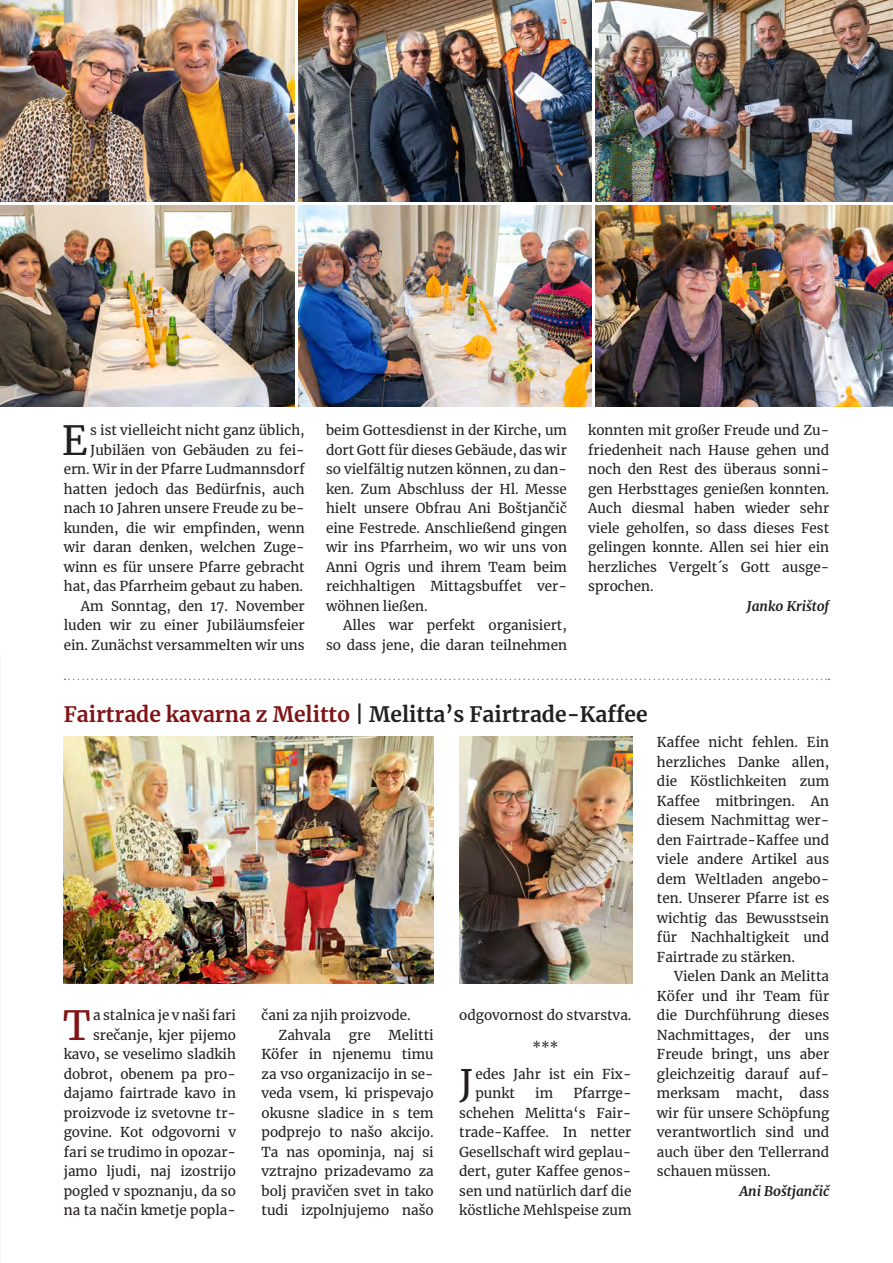
<style>
.page{position:relative;width:893px;height:1263px;background:#fff}
.page>*{position:absolute;margin:0;border:0;box-sizing:border-box;transform-origin:0 0}
._0-DropCap-Red{font:39.75px "Merriweather";color:#7f1316}
._0-DropCap-Black-DE{font:39.75px "Merriweather";color:#231f20}
._0-DropCap-Black-DE-2{font:36px "Merriweather";color:#231f20}
._0-Title{font:700 21px "Merriweather";color:#231f20}
._0-BodyText-DE{font:13.5px/19.5px "Merriweather";color:#231f20;text-align:justify}
._0-DropCap-Black-DE-3{font:13.5px/19.5px "Merriweather";color:#231f20;text-align:justify}
._0-DropCap-Red-2{font:13.5px/19.5px "Merriweather";color:#231f20;text-align:right}
._0-BodyText-SL{font:13.5px/19.5px "Merriweather";color:#231f20;text-align:justify}
._0-Author{font:italic 700 13.5px "Merriweather";color:#231f20}
._0-Divider{font:13.5px "Merriweather";color:#231f20}
.s1{color:#7f1316}
</style>
<div class="page">
<img style="left:1px;top:0;width:294px;height:202px">
<img style="left:298px;top:0;width:294px;height:202px">
<img style="left:298px;top:205px;width:294px;height:201px">
<img style="left:595px;top:0;width:298px;height:202px">
<img style="left:595px;top:205px;width:298px;height:201px">
<img style="left:0;top:205px;width:295px;height:201px">
<img style="left:64px;top:737px;width:370px;height:246px">
<img style="left:459px;top:737px;width:173px;height:246px">
<svg style="left:65px;top:679px;width:764px;height:1px"></svg>
<img style="left:0;top:0;width:1px;height:357px">
<img style="left:0;top:654px;width:1px;height:203px">
<img style="left:0;top:857px;width:1px;height:203px">
<img style="left:0;top:1060px;width:1px;height:203px">
<p class="_0-DropCap-Black-DE-3" style="left:64px;top:420px;width:242px;text-align:right">s ist vielleicht nicht ganz üblich, Jubiläen von Gebäuden zu fei&shy;ern. Wir in der Pfarre Ludmannsdorf hatten jedoch das Bedürfnis, auch nach 10 Jahren unsere Freude zu be&shy;kunden, die wir empfinden, wenn wir daran denken, welchen Zuge&shy;winn es für unsere Pfarre gebracht hat, das Pfarrheim gebaut zu haben.</p>
<p class="_0-BodyText-DE" style="left:64px;top:596px;width:242px;text-indent:17px">Am Sonntag, den 17. November luden wir zu einer Jubiläumsfeier ein. Zunächst versammelten wir uns</p>
<p class="_0-DropCap-Black-DE" style="left:62px;top:413px;width:27px">E</p>
<p class="_0-BodyText-DE" style="left:326px;top:420px;width:242px">beim Gottesdienst in der Kirche, um dort Gott für dieses Gebäude, das wir so vielfältig nutzen können, zu dan&shy;ken. Zum Abschluss der Hl. Messe hielt unsere Obfrau Ani Boštjančič eine Festrede. Anschließend gingen wir ins Pfarrheim, wo wir uns von Anni Ogris und ihrem Team beim reichhaltigen Mittagsbuffet ver&shy;wöhnen ließen.</p>
<p class="_0-BodyText-DE" style="left:326px;top:615px;width:242px;text-align:right">Alles war perfekt organisiert, so dass jene, die daran teilnehmen</p>
<p class="_0-BodyText-DE" style="left:588px;top:420px;width:242px">konnten mit großer Freude und Zu&shy;friedenheit nach Hause gehen und noch den Rest des überaus sonni&shy;gen Herbsttages genießen konnten.<br>Auch diesmal haben wieder sehr viele geholfen, so dass dieses Fest gelingen konnte. Allen sei hier ein herzliches Vergelt´s Gott ausge&shy;sprochen.</p>
<p class="_0-Author" style="left:747px;top:596px;width:84px">Janko Krištof</p>
<p class="_0-Title" style="left:64px;top:700px;width:585px"><span class="s1">Fairtrade kavarna z Melitto</span> | Melitta’s Fairtrade-Kaffee</p>
<p class="_0-DropCap-Red-2" style="left:64px;top:1005px;width:174px">a stalnica je v naši fari srečanje, kjer pijemo kavo, se veselimo sladkih dobrot, obenem pa pro&shy;dajamo fairtrade kavo in proizvode iz svetovne tr&shy;govine. Kot odgovorni v fari se trudimo in opozar&shy;jamo ljudi, naj izostrijo pogled v spoznanju, da so na ta način kmetje popla-</p>
<p class="_0-DropCap-Red-2" style="left:261px;top:1005px;width:151px">čani za njih proizvode.</p>
<p class="_0-DropCap-Red" style="left:63px;top:998px;width:29px">T</p>
<p class="_0-BodyText-SL" style="left:261px;top:1025px;width:174px;text-indent:127px">Melitti Köfer in njenemu timu za vso organizacijo in se&shy;veda vsem, ki prispevajo okusne sladice in s tem podprejo to našo akcijo.<br>Ta nas opominja, naj si vztrajno prizadevamo za bolj pravičen svet in tako tudi izpolnjujemo našo</p>
<p class="_0-BodyText-SL" style="left:279px;top:1025px;width:54px">Zahvala</p>
<p class="_0-BodyText-SL" style="left:349px;top:1025px;width:23px">gre</p>
<p class="_0-BodyText-SL" style="left:459px;top:1005px;width:174px">odgovornost do stvarstva.</p>
<p class="_0-Divider" style="left:532px;top:1037px;width:28px">***</p>
<p class="_0-DropCap-Black-DE-2" style="left:459px;top:1058px;width:15px">J</p>
<p class="_0-DropCap-Black-DE-3" style="left:475px;top:1064px;width:158px">edes Jahr ist ein Fix&shy;punkt</p>
<p class="_0-DropCap-Black-DE-3" style="left:459px;top:1083px;width:174px;text-indent:114px">Pfarrge&shy;schehen Melitta‘s Fair&shy;trade-Kaffee. In netter Gesellschaft wird geplau&shy;dert, guter Kaffee genos&shy;sen und natürlich darf die köstliche Mehlspeise zum</p>
<p class="_0-DropCap-Black-DE-3" style="left:535px;top:1083px;width:19px">im</p>
<p class="_0-DropCap-Black-DE-3" style="left:657px;top:732px;width:174px">Kaffee nicht fehlen. Ein herzliches Danke allen, die Köstlichkeiten zum Kaffee mitbringen. An diesem Nachmittag wer&shy;den Fairtrade-Kaffee und viele andere Artikel aus dem Weltladen angebo&shy;ten. Unserer Pfarre ist es wichtig das Bewusstsein für Nachhaltigkeit und Fairtrade zu stärken.</p>
<p class="_0-BodyText-DE" style="left:657px;top:966px;width:174px;text-indent:17px">Vielen Dank an Melitta Köfer und ihr Team für die Durchführung dieses Nachmittages, der uns Freude bringt, uns aber gleichzeitig darauf auf&shy;merksam macht, dass wir für unsere Schöpfung verantwortlich sind und auch über den Tellerrand schauen müssen.</p>
<p class="_0-Author" style="left:739px;top:1181px;width:91px">Ani Boštjančič</p>
</div>
